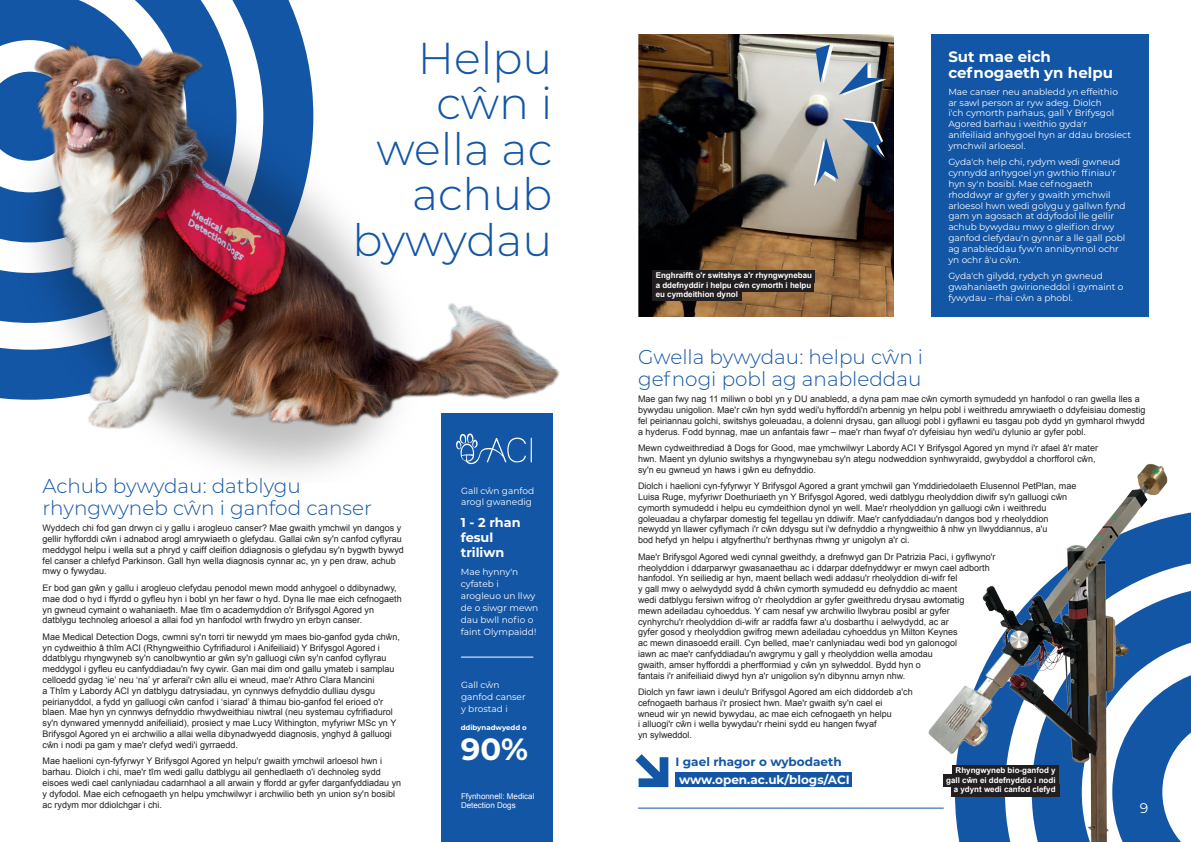
<style>
.page{position:relative;width:1191px;height:842px;background:#fff}
.page>*{position:absolute;margin:0;border:0;box-sizing:border-box;transform-origin:0 0}
.t1{font:300 44.6px/45.5px "Montserrat";color:#1356a6;text-align:right}
.t2{font:700 30.7px "Montserrat";color:#fff}
.t3{font:300 20px/22px "Montserrat";color:#1356a6}
.t4{font:700 15px/16px "Montserrat";color:#fff}
.t5{font:14px "Montserrat";color:#fff}
.t6{font:700 12.9px/15px "Montserrat";color:#fff}
.t7{font:700 12px "Montserrat";color:#fff}
.t8{font:700 12px "Montserrat";color:#1356a6}
.t9{font:9px/10.8px "Arial";color:#231f20}
.t10{font:9px/10.8px "Montserrat";color:#fff}
.t11{font:700 8px/9.6px "Arial";color:#fff;text-align:justify}
.t12{font:8px/9px "Arial";color:#fff}
.t13{font:700 7px "Montserrat";color:#fff}
</style>
<div class="page">
<div style="left:441px;top:414px;width:112px;height:428px;background:#1356a6"></div>
<svg style="left:156px;top:0;width:139px;height:16px"></svg>
<svg style="left:0;top:0;width:156px;height:16px"></svg>
<img style="left:0;top:16px;width:560px;height:457px">
<svg style="left:456px;top:433px;width:76px;height:32px"></svg>
<hr style="left:461px;top:657px;width:72px;height:1px;background:#fff">
<img style="left:915px;top:463px;width:276px;height:379px">
<img style="left:638px;top:34px;width:255px;height:283px">
<div style="left:930px;top:34px;width:218px;height:283px;background:#1356a6"></div>
<div style="left:675px;top:773px;width:177px;height:14px;background:#1356a6"></div>
<svg style="left:635px;top:754px;width:33px;height:33px"></svg>
<hr style="left:638px;top:808px;width:305px;height:1px;background:#1356a6">
<svg style="left:815px;top:45px;width:71px;height:51px;background:#9ba6af"></svg>
<svg style="left:813px;top:118px;width:72px;height:68px;background:#7a848f"></svg>
<div style="left:652px;top:270px;width:162px;height:12px;background:#231f20"></div>
<div style="left:652px;top:289px;width:89px;height:12px;background:#231f20"></div>
<div style="left:652px;top:279px;width:161px;height:12px;background:#231f20"></div>
<div style="left:952px;top:765px;width:107px;height:12px;background:#231f20"></div>
<div style="left:951px;top:784px;width:108px;height:12px;background:#231f20"></div>
<div style="left:943px;top:774px;width:116px;height:12px;background:#231f20"></div>
<h1 class="t1" style="left:352px;top:34px;width:201px">Helpu cŵn i wella ac achub bywydau</h1>
<h3 class="t3" style="left:43px;top:474px;width:331px">Achub bywydau: datblygu rhyngwyneb cŵn i ganfod canser</h3>
<p class="t9" style="left:43px;top:523px;width:363px">Wyddech chi fod gan drwyn ci y gallu i arogleuo canser? Mae gwaith ymchwil yn dangos y gellir hyfforddi cŵn i adnabod arogl amrywiaeth o glefydau. Gallai cŵn sy'n canfod cyflyrau meddygol helpu i wella sut a phryd y caiff cleifion ddiagnosis o glefydau sy'n bygwth bywyd fel canser a chlefyd Parkinson. Gall hyn wella diagnosis cynnar ac, yn y pen draw, achub mwy o fywydau.</p>
<p class="t9" style="left:43px;top:582px;width:361px">Er bod gan gŵn y gallu i arogleuo clefydau penodol mewn modd anhygoel o ddibynadwy, mae dod o hyd i ffyrdd o gyfleu hyn i bobl yn her fawr o hyd. Dyna lle mae eich cefnogaeth yn gwneud cymaint o wahaniaeth. Mae tîm o academyddion o'r Brifysgol Agored yn datblygu technoleg arloesol a allai fod yn hanfodol wrth frwydro yn erbyn canser.</p>
<p class="t9" style="left:43px;top:631px;width:359px">Mae Medical Detection Dogs, cwmni sy'n torri tir newydd ym maes bio-ganfod gyda chŵn, yn cydweithio â thîm ACI (Rhyngweithio Cyfrifiadurol i Anifeiliaid) Y Brifysgol Agored i ddatblygu rhyngwyneb sy'n canolbwyntio ar gŵn sy'n galluogi cŵn sy'n canfod cyflyrau meddygol i gyfleu eu canfyddiadau'n fwy cywir. Gan mai dim ond gallu ymateb i samplau celloedd gydag ‘ie’ neu ‘na’ yr arferai'r cŵn allu ei wneud, mae'r Athro Clara Mancini<br>a Thîm y Labordy ACI yn datblygu datrysiadau, yn cynnwys defnyddio dulliau dysgu peirianyddol, a fydd yn galluogi cŵn canfod i ‘siarad’ â thimau bio-ganfod fel erioed o'r blaen. Mae hyn yn cynnwys defnyddio rhwydweithiau niwtral (neu systemau cyfrifiadurol sy'n dynwared ymennydd anifeiliaid), prosiect y mae Lucy Withington, myfyriwr MSc yn Y Brifysgol Agored yn ei archwilio a allai wella dibynadwyedd diagnosis, ynghyd â galluogi cŵn i nodi pa gam y mae'r clefyd wedi'i gyrraedd.</p>
<p class="t9" style="left:43px;top:756px;width:360px">Mae haelioni cyn-fyfyrwyr Y Brifysgol Agored yn helpu'r gwaith ymchwil arloesol hwn i barhau. Diolch i chi, mae'r tîm wedi gallu datblygu ail genhedlaeth o'i dechnoleg sydd eisoes wedi cael canlyniadau cadarnhaol a all arwain y ffordd ar gyfer darganfyddiadau yn y dyfodol. Mae eich cefnogaeth yn helpu ymchwilwyr i archwilio beth yn union sy'n bosibl ac rydym mor ddiolchgar i chi.</p>
<p class="t10" style="left:461px;top:484px;width:75px;line-height:12px">Gall cŵn ganfod arogl gwanedig</p>
<h3 class="t6" style="left:461px;top:514px;width:61px">1 - 2 rhan fesul triliwn</h3>
<p class="t10" style="left:461px;top:565px;width:79px;line-height:12px">Mae hynny'n cyfateb i arogleuo un llwy de o siwgr mewn dau bwll nofio o faint Olympaidd!</p>
<p class="t10" style="left:461px;top:679px;width:66px;line-height:12px">Gall cŵn ganfod canser y brostad i</p>
<p class="t13" style="left:461px;top:722px;width:67px">ddibynadwyedd o</p>
<h2 class="t2" style="left:461px;top:726px;width:69px">90%</h2>
<p class="t12" style="left:461px;top:792px;width:75px">Ffynhonnell: Medical<br>Detection Dogs</p>
<p class="t11" style="left:656px;top:271px;width:158px">Enghraifft o'r switshys a'r rhyngwynebau a ddefnyddir i helpu cŵn cymorth i helpu eu cymdeithion dynol</p>
<h3 class="t4" style="left:948px;top:48px;width:166px">Sut mae eich cefnogaeth yn helpu</h3>
<p class="t10" style="left:948px;top:86px;width:184px">Mae canser neu anabledd yn effeithio<br>ar sawl person ar ryw adeg. Diolch<br>i'ch cymorth parhaus, gall Y Brifysgol Agored barhau i weithio gyda'r anifeiliaid anhygoel hyn ar ddau brosiect ymchwil arloesol.</p>
<p class="t10" style="left:948px;top:156px;width:179px">Gyda'ch help chi, rydym wedi gwneud cynnydd anhygoel yn gwthio ffiniau'r hyn sy'n bosibl. Mae cefnogaeth rhoddwyr ar gyfer y gwaith ymchwil arloesol hwn wedi golygu y gallwn fynd gam yn agosach at ddyfodol lle gellir achub bywydau mwy o gleifion drwy ganfod clefydau'n gynnar a lle gall pobl ag anableddau fyw'n annibynnol ochr yn ochr â'u cŵn.</p>
<p class="t10" style="left:948px;top:270px;width:177px">Gyda'ch gilydd, rydych yn gwneud gwahaniaeth gwirioneddol i gymaint o fywydau – rhai cŵn a phobl.</p>
<h3 class="t3" style="left:638px;top:345px;width:287px">Gwella bywydau: helpu cŵn i gefnogi pobl ag anableddau</h3>
<p class="t9" style="left:638px;top:394px;width:509px">Mae gan fwy nag 11 miliwn o bobl yn y DU anabledd, a dyna pam mae cŵn cymorth symudedd yn hanfodol o ran gwella lles a bywydau unigolion. Mae'r cŵn hyn sydd wedi'u hyfforddi'n arbennig yn helpu pobl i weithredu amrywiaeth o ddyfeisiau domestig fel peiriannau golchi, switshys goleuadau, a dolenni drysau, gan alluogi pobl i gyflawni eu tasgau pob dydd yn gymharol rhwydd a hyderus. Fodd bynnag, mae un anfantais fawr – mae'r rhan fwyaf o'r dyfeisiau hyn wedi'u dylunio ar gyfer pobl.</p>
<p class="t9" style="left:638px;top:443px;width:461px">Mewn cydweithrediad â Dogs for Good, mae ymchwilwyr Labordy ACI Y Brifysgol Agored yn mynd i'r afael â'r mater hwn. Maent yn dylunio switshys a rhyngwynebau sy'n ategu nodweddion synhwyraidd, gwybyddol a chorfforol cŵn, sy'n eu gwneud yn haws i gŵn eu defnyddio.</p>
<p class="t9" style="left:638px;top:481px;width:440px">Diolch i haelioni cyn-fyfyrwyr Y Brifysgol Agored a grant ymchwil gan Ymddiriedolaeth Elusennol PetPlan, mae Luisa Ruge, myfyriwr Doethuriaeth yn Y Brifysgol Agored, wedi datblygu rheolyddion diwifr sy'n galluogi cŵn cymorth symudedd i helpu eu cymdeithion dynol yn well. Mae'r rheolyddion yn galluogi cŵn i weithredu goleuadau a chyfarpar domestig fel tegellau yn ddiwifr. Mae'r canfyddiadau'n dangos bod y rheolyddion newydd yn llawer cyflymach i'r cŵn ddysgu sut i'w defnyddio a rhyngweithio â nhw yn llwyddiannus, a'u<br>bod hefyd yn helpu i atgyfnerthu'r berthynas rhwng yr unigolyn a'r ci.</p>
<p class="t9" style="left:638px;top:551px;width:359px">Mae'r Brifysgol Agored wedi cynnal gweithdy, a drefnwyd gan Dr Patrizia Paci, i gyflwyno'r rheolyddion i ddarparwyr gwasanaethau ac i ddarpar ddefnyddwyr er mwyn cael adborth hanfodol. Yn seiliedig ar hyn, maent bellach wedi addasu'r rheolyddion di-wifr fel<br>y gall mwy o aelwydydd sydd â chŵn cymorth symudedd eu defnyddio ac maent<br>wedi datblygu fersiwn wifrog o'r rheolyddion ar gyfer gweithredu drysau awtomatig<br>mewn adeiladau cyhoeddus. Y cam nesaf yw archwilio llwybrau posibl ar gyfer cynhyrchu'r rheolyddion di-wifr ar raddfa fawr a'u dosbarthu i aelwydydd, ac ar<br>gyfer gosod y rheolyddion gwifrog mewn adeiladau cyhoeddus yn Milton Keynes<br>ac mewn dinasoedd eraill. Cyn belled, mae'r canlyniadau wedi bod yn galonogol<br>iawn ac mae'r canfyddiadau'n awgrymu y gall y rheolyddion wella amodau<br>gwaith, amser hyfforddi a pherfformiad y cŵn yn sylweddol. Bydd hyn o<br>fantais i'r anifeiliaid diwyd hyn a'r unigolion sy'n dibynnu arnyn nhw.</p>
<p class="t9" style="left:638px;top:686px;width:276px">Diolch yn fawr iawn i deulu'r Brifysgol Agored am eich diddordeb a'ch cefnogaeth barhaus i'r prosiect hwn. Mae'r gwaith sy'n cael ei<br>wneud wir yn newid bywydau, ac mae eich cefnogaeth yn helpu<br>i alluogi'r cŵn i wella bywydau'r rheini sydd eu hangen fwyaf<br>yn sylweddol.</p>
<h3 class="t8" style="left:675px;top:753px;width:168px">I gael rhagor o wybodaeth</h3>
<h3 class="t7" style="left:679px;top:771px;width:172px">www.open.ac.uk/blogs/ACI</h3>
<p class="t11" style="left:946px;top:766px;width:111px;text-align:right">Rhyngwyneb bio-ganfod y gall cŵn ei ddefnyddio i nodi a ydynt wedi canfod clefyd</p>
<h3 class="t5" style="left:1140px;top:798px;width:10px">9</h3>
</div>
